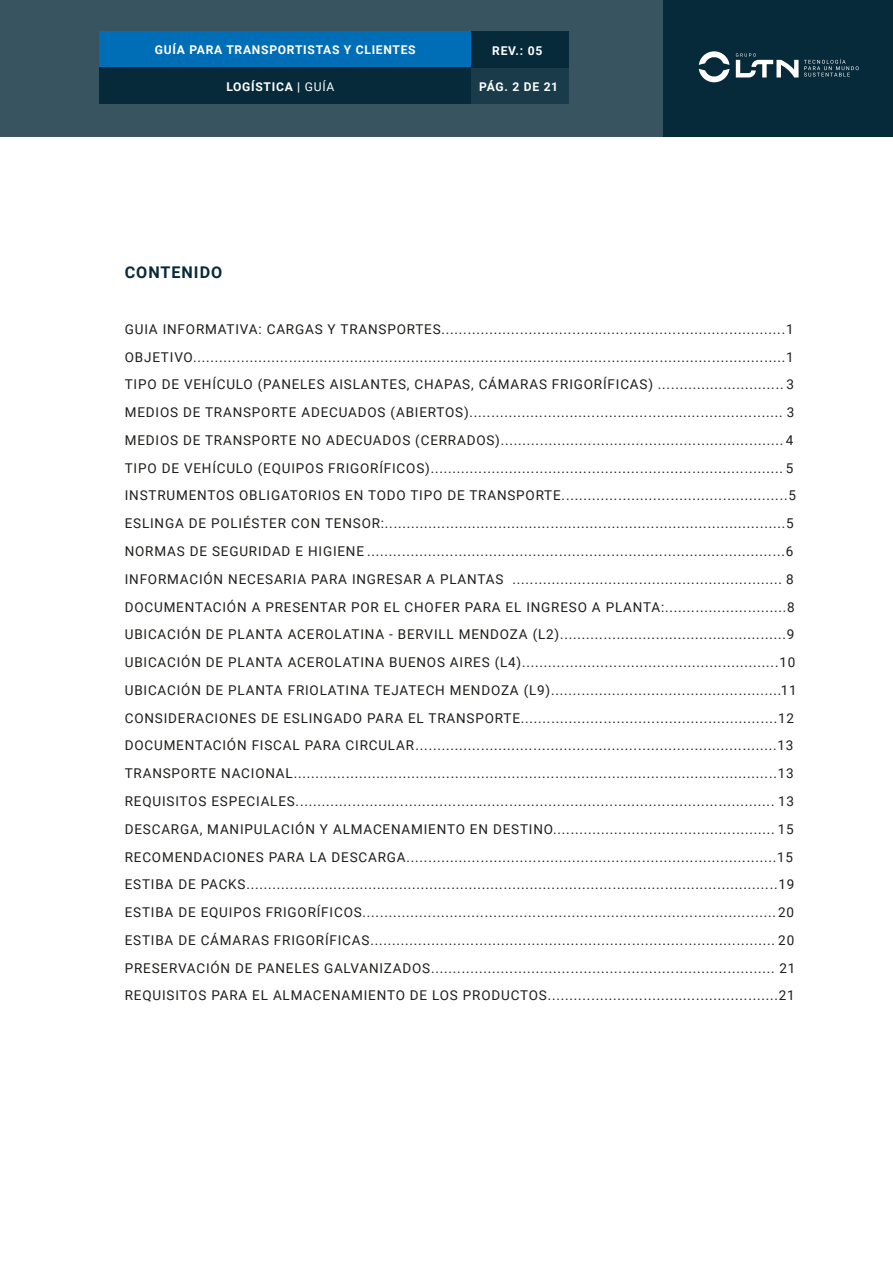
<style>
.page{position:relative;width:893px;height:1263px;background:#fff}
.page>*{position:absolute;margin:0;border:0;box-sizing:border-box;transform-origin:0 0}
.t1{font:700 16.2px "Roboto";letter-spacing:.06em;color:#062a39}
.t2{font:13.5px/27.8px "Roboto";letter-spacing:.06em;color:#1d1d1b}
.t3{font:700 12.15px "Roboto";letter-spacing:.06em;color:#fff}
.s1{font-weight:400}
</style>
<div class="page">
<div style="left:0;top:0;width:893px;height:137px;background:#385461"></div>
<div style="left:663px;top:0;width:230px;height:137px;background:#062a39"></div>
<svg style="left:699px;top:51px;width:30px;height:32px"></svg>
<svg style="left:736px;top:53px;width:62px;height:24px"></svg>
<svg style="left:804px;top:59px;width:55px;height:18px"></svg>
<div style="left:99px;top:31px;width:469px;height:37px;background:#006eb7"></div>
<div style="left:99px;top:68px;width:469px;height:36px;background:#062a39"></div>
<div style="left:471px;top:68px;width:97px;height:36px;background:#1a3b49"></div>
<div style="left:471px;top:31px;width:97px;height:37px;background:#062a39"></div>
<p class="t3" style="left:155px;top:41px;width:262px">GUÍA PARA TRANSPORTISTAS Y CLIENTES</p>
<p class="t3" style="left:226px;top:78px;width:109px">LOGÍSTICA | <span class="s1">GUÍA</span></p>
<p class="t3" style="left:492px;top:42px;width:52px">REV.: 05</p>
<p class="t3" style="left:479px;top:78px;width:80px">PÁG. 2 DE 21</p>
<p class="t1" style="left:125px;top:261px;width:99px">CONTENIDO</p>
<p class="t2" style="left:125px;top:315px;width:673px">GUIA INFORMATIVA: CARGAS Y TRANSPORTES...............................................................................1<br>OBJETIVO........................................................................................................................................1<br>TIPO DE VEHÍCULO (PANELES AISLANTES, CHAPAS, CÁMARAS FRIGORÍFICAS) ............................. 3<br>MEDIOS DE TRANSPORTE ADECUADOS (ABIERTOS)........................................................................ 3<br>MEDIOS DE TRANSPORTE NO ADECUADOS (CERRADOS)................................................................. 4<br>TIPO DE VEHÍCULO (EQUIPOS FRIGORÍFICOS)................................................................................. 5<br>INSTRUMENTOS OBLIGATORIOS EN TODO TIPO DE TRANSPORTE....................................................5<br>ESLINGA DE POLIÉSTER CON TENSOR:............................................................................................5<br>NORMAS DE SEGURIDAD E HIGIENE ................................................................................................6<br>INFORMACIÓN NECESARIA PARA INGRESAR A PLANTAS .............................................................. 8<br>DOCUMENTACIÓN A PRESENTAR POR EL CHOFER PARA EL INGRESO A PLANTA:............................8<br>UBICACIÓN DE PLANTA ACEROLATINA - BERVILL MENDOZA (L2)....................................................9<br>UBICACIÓN DE PLANTA ACEROLATINA BUENOS AIRES (L4)...........................................................10<br>UBICACIÓN DE PLANTA FRIOLATINA TEJATECH MENDOZA (L9).....................................................11<br>CONSIDERACIONES DE ESLINGADO PARA EL TRANSPORTE...........................................................12<br>DOCUMENTACIÓN FISCAL PARA CIRCULAR ...................................................................................13<br>TRANSPORTE NACIONAL...............................................................................................................13<br>REQUISITOS ESPECIALES.............................................................................................................. 13<br>DESCARGA, MANIPULACIÓN Y ALMACENAMIENTO EN DESTINO................................................... 15<br>RECOMENDACIONES PARA LA DESCARGA.....................................................................................15<br>ESTIBA DE PACKS..........................................................................................................................19<br>ESTIBA DE EQUIPOS FRIGORÍFICOS...............................................................................................20<br>ESTIBA DE CÁMARAS FRIGORÍFICAS............................................................................................. 20<br>PRESERVACIÓN DE PANELES GALVANIZADOS............................................................................... 21<br>REQUISITOS PARA EL ALMACENAMIENTO DE LOS PRODUCTOS.....................................................21</p>
</div>
